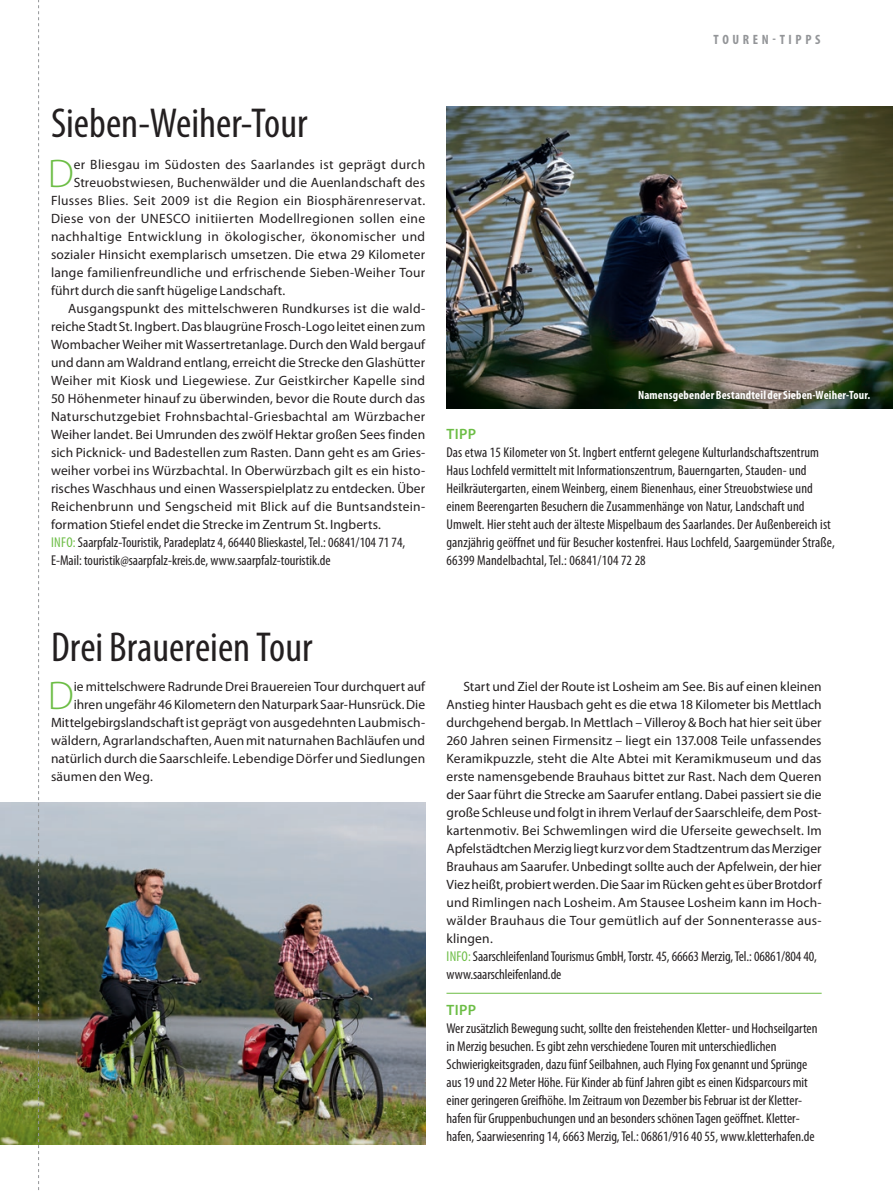
<style>
.page{position:relative;width:893px;height:1191px;background:#fff}
.page>*{position:absolute;margin:0;border:0;box-sizing:border-box;transform-origin:0 0}
.t1{font:condensed 42px "Myriad Pro";color:#231f20}
.t2{font:300 40.2px "Myriad Pro";color:#6cbd45}
.t3{font:600 15px "Myriad Pro";letter-spacing:.02em;color:#6cbd45}
.t4{font:condensed 14.25px/18px "Myriad Pro";color:#231f20}
.t5{font:13.5px/18px "Myriad Pro";letter-spacing:.01em;color:#231f20;text-align:justify}
.t6{font:13.5px "Myriad Pro";letter-spacing:.03em;color:#231f20}
.t7{font:700 condensed 13.5px "Myriad Pro";letter-spacing:.27em;color:#939598}
.t8{font:700 condensed 12px "Myriad Pro";letter-spacing:.015em;color:#fff}
.s1{color:#6cbd45}
</style>
<div class="page">
<img style="left:446px;top:106px;width:447px;height:302px">
<img style="left:0;top:803px;width:425px;height:341px">
<hr style="left:446px;top:993px;width:376px;height:1px;background:#6cbd45">
<svg style="left:38px;top:0;width:1px;height:1190px"></svg>
<p class="t7" style="left:714px;top:31px;width:108px">TOUREN-TIPPS</p>
<h1 class="t1" style="left:51px;top:97px;width:258px">Sieben-Weiher-Tour</h1>
<h2 class="t2" style="left:48px;top:149px;width:28px">D</h2>
<p class="t5" style="left:74px;top:155px;width:353px">er Bliesgau im Südosten des Saarlandes ist geprägt durch</p>
<p class="t5" style="left:74px;top:173px;width:353px">Streuobstwiesen, Buchenwälder und die Auenlandschaft des</p>
<p class="t5" style="left:51px;top:191px;width:376px">Flusses Blies. Seit 2009 ist die Region ein Biosphärenreservat.</p>
<p class="t6" style="left:51px;top:210px;width:376px">Diese von der UNESCO initiierten Modellregionen sollen eine</p>
<p class="t6" style="left:51px;top:228px;width:376px">nachhaltige Entwicklung in ökologischer, ökonomischer und</p>
<p class="t5" style="left:51px;top:245px;width:376px">sozialer Hinsicht exemplarisch umsetzen. Die etwa 29 Kilometer</p>
<p class="t5" style="left:51px;top:263px;width:376px">lange familienfreundliche und erfrischende Sieben-Weiher Tour</p>
<p class="t5" style="left:51px;top:281px;width:236px">führt durch die sanft hügelige Landschaft.</p>
<p class="t5" style="left:68px;top:299px;width:358px">Ausgangspunkt des mittelschweren Rundkurses ist die wald-</p>
<p class="t5" style="left:51px;top:317px;width:376px">reiche Stadt St. Ingbert. Das blaugrüne Frosch-Logo leitet einen zum</p>
<p class="t5" style="left:51px;top:335px;width:376px">Wombacher Weiher mit Wassertretanlage. Durch den Wald bergauf</p>
<p class="t5" style="left:51px;top:353px;width:376px">und dann am Waldrand entlang, erreicht die Strecke den Glashütter</p>
<p class="t5" style="left:51px;top:371px;width:376px">Weiher mit Kiosk und Liegewiese. Zur Geistkircher Kapelle sind</p>
<p class="t5" style="left:51px;top:389px;width:376px">50 Höhenmeter hinauf zu überwinden, bevor die Route durch das</p>
<p class="t5" style="left:51px;top:407px;width:376px">Naturschutzgebiet Frohnsbachtal-Griesbachtal am Würzbacher</p>
<p class="t5" style="left:51px;top:425px;width:376px">Weiher landet. Bei Umrunden des zwölf Hektar großen Sees finden</p>
<p class="t5" style="left:51px;top:443px;width:376px">sich Picknick- und Badestellen zum Rasten. Dann geht es am Gries-</p>
<p class="t5" style="left:51px;top:461px;width:375px">weiher vorbei ins Würzbachtal. In Oberwürzbach gilt es ein histo-</p>
<p class="t5" style="left:51px;top:479px;width:376px">risches Waschhaus und einen Wasserspielplatz zu entdecken. Über</p>
<p class="t5" style="left:51px;top:497px;width:375px">Reichenbrunn und Sengscheid mit Blick auf die Buntsandstein-</p>
<p class="t5" style="left:51px;top:515px;width:331px">formation Stiefel endet die Strecke im Zentrum St. Ingberts.</p>
<p class="t4" style="left:51px;top:533px;width:356px"><span class="s1">INFO:</span> Saarpfalz-Touristik, Paradeplatz 4, 66440 Blieskastel, Tel.: 06841/104 71 74,<br>E-Mail: touristik@saarpfalz-kreis.de, www.saarpfalz-touristik.de</p>
<p class="t8" style="left:638px;top:388px;width:234px">Namensgebender Bestandteil der Sieben-Weiher-Tour.</p>
<p class="t3" style="left:447px;top:424px;width:31px">TIPP</p>
<p class="t4" style="left:446px;top:443px;width:390px">Das etwa 15 Kilometer von St. Ingbert entfernt gelegene Kulturlandschaftszentrum Haus Lochfeld vermittelt mit Informationszentrum, Bauerngarten, Stauden- und Heilkräutergarten, einem Weinberg, einem Bienenhaus, einer Streuobstwiese und einem Beerengarten Besuchern die Zusammenhänge von Natur, Landschaft und Umwelt. Hier steht auch der älteste Mispelbaum des Saarlandes. Der Außenbereich ist ganzjährig geöffnet und für Besucher kostenfrei. Haus Lochfeld, Saargemünder Straße, 66399 Mandelbachtal, Tel.: 06841/104 72 28</p>
<h1 class="t1" style="left:51px;top:621px;width:263px">Drei Brauereien Tour</h1>
<h2 class="t2" style="left:48px;top:671px;width:28px">D</h2>
<p class="t5" style="left:74px;top:677px;width:353px">ie mittelschwere Radrunde Drei Brauereien Tour durchquert auf</p>
<p class="t5" style="left:74px;top:695px;width:353px">ihren ungefähr 46 Kilometern den Naturpark Saar-Hunsrück. Die</p>
<p class="t5" style="left:51px;top:713px;width:376px">Mittelgebirgslandschaft ist geprägt von ausgedehnten Laubmisch-</p>
<p class="t5" style="left:51px;top:731px;width:376px">wäldern, Agrarlandschaften, Auen mit naturnahen Bachläufen und</p>
<p class="t5" style="left:51px;top:749px;width:376px">natürlich durch die Saarschleife. Lebendige Dörfer und Siedlungen</p>
<p class="t5" style="left:51px;top:767px;width:103px">säumen den Weg.</p>
<p class="t5" style="left:446px;top:677px;width:377px;text-indent:17px">Start und Ziel der Route ist Losheim am See. Bis auf einen kleinen Anstieg hinter Hausbach geht es die etwa 18 Kilometer bis Mettlach durchgehend bergab. In Mettlach – Villeroy &amp; Boch hat hier seit über 260 Jahren seinen Firmensitz – liegt ein 137.008 Teile unfassendes Keramikpuzzle, steht die Alte Abtei mit Keramikmuseum und das erste namensgebende Brauhaus bittet zur Rast. Nach dem Queren der Saar führt die Strecke am Saarufer entlang. Dabei passiert sie die große Schleuse und folgt in ihrem Verlauf der Saarschleife, dem Post&shy;kartenmotiv. Bei Schwemlingen wird die Uferseite gewechselt. Im Apfelstädtchen Merzig liegt kurz vor dem Stadtzentrum das Merziger Brauhaus am Saarufer. Unbedingt sollte auch der Apfelwein, der hier Viez heißt, probiert werden. Die Saar im Rücken geht es über Brotdorf und Rimlingen nach Losheim. Am Stausee Losheim kann im Hoch&shy;wälder Brauhaus die Tour gemütlich auf der Sonnenterasse aus&shy;klingen.</p>
<p class="t4" style="left:446px;top:947px;width:372px"><span class="s1">INFO:</span> Saarschleifenland Tourismus GmbH, Torstr. 45, 66663 Merzig, Tel.: 06861/804 40, www.saarschleifenland.de</p>
<p class="t3" style="left:447px;top:1000px;width:31px">TIPP</p>
<p class="t4" style="left:446px;top:1019px;width:372px">Wer zusätzlich Bewegung sucht, sollte den freistehenden Kletter- und Hochseilgarten in Merzig besuchen. Es gibt zehn verschiedene Touren mit unterschiedlichen Schwierigkeitsgraden, dazu fünf Seilbahnen, auch Flying Fox genannt und Sprünge aus 19 und 22 Meter Höhe. Für Kinder ab fünf Jahren gibt es einen Kidsparcours mit einer geringeren Greifhöhe. Im Zeitraum von Dezember bis Februar ist der Kletter&shy;hafen für Gruppenbuchungen und an besonders schönen Tagen geöffnet. Kletter&shy;hafen, Saarwiesenring 14, 6663 Merzig, Tel.: 06861/916 40 55, www.kletterhafen.de</p>
</div>
